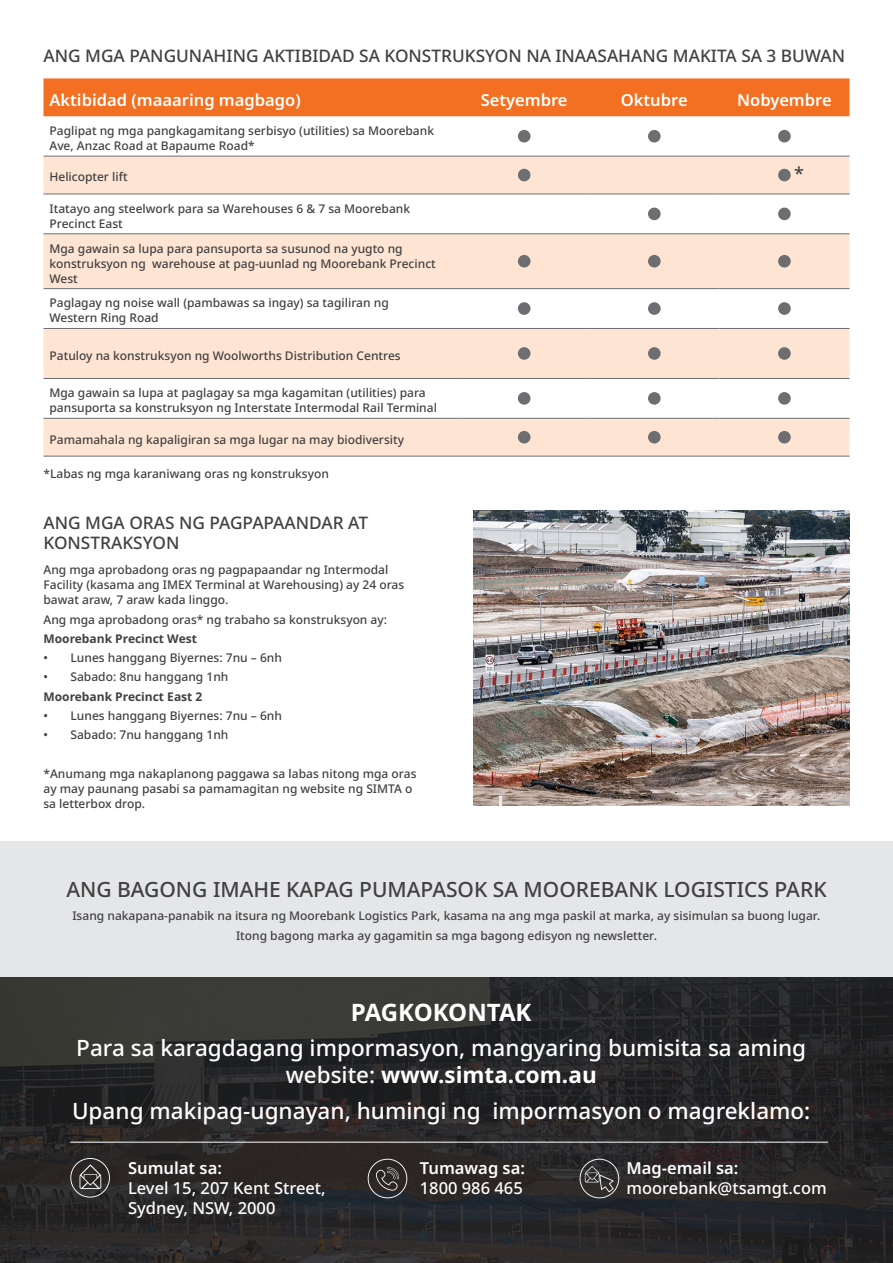
<style>
.page{position:relative;width:893px;height:1263px;background:#fff}
.page>*{position:absolute;margin:0;border:0;box-sizing:border-box;transform-origin:0 0}
.Get_in_Touch{font:700 24px "Noto Sans";letter-spacing:-.01em;color:#fff}
.White_back{font:500 22.5px/27px "Noto Sans";color:#fff;text-align:center}
.t1{font:500 21px "Noto Sans";color:#414042}
.t2{font:500 18px "Noto Sans";color:#414042}
.Sub_1{font:500 17.25px/20.7px "Noto Sans";color:#414042}
.t3{font:500 16.5px/19.8px "Noto Sans";color:#fff}
.Table_Head{font:600 16.5px "Noto Sans";color:#fff}
.Write_call_email{font:600 16.5px "Noto Sans";color:#fff}
.Table_text{font:500 12px/15px "Noto Sans";color:#414042}
.Text{font:500 12px/15px "Noto Sans";color:#414042}
.Text-2{font:700 12px "Noto Sans";color:#414042}
.s1{font-weight:700}
</style>
<div class="page">
<img style="left:0;top:976px;width:893px;height:287px">
<div style="left:44px;top:78px;width:805px;height:38px;background:#f36f21"></div>
<svg style="left:44px;top:157px;width:805px;height:299px;fill:#fee5d3"></svg>
<hr style="left:44px;top:156px;width:415px;height:1px;background:#6d6e71">
<hr style="left:459px;top:156px;width:130px;height:1px;background:#6d6e71">
<hr style="left:589px;top:156px;width:130px;height:1px;background:#6d6e71">
<hr style="left:719px;top:156px;width:130px;height:1px;background:#6d6e71">
<hr style="left:44px;top:194px;width:415px;height:1px;background:#6d6e71">
<hr style="left:459px;top:194px;width:130px;height:1px;background:#6d6e71">
<hr style="left:589px;top:194px;width:130px;height:1px;background:#6d6e71">
<hr style="left:719px;top:194px;width:130px;height:1px;background:#6d6e71">
<hr style="left:44px;top:234px;width:415px;height:1px;background:#6d6e71">
<hr style="left:459px;top:234px;width:130px;height:1px;background:#6d6e71">
<hr style="left:589px;top:234px;width:130px;height:1px;background:#6d6e71">
<hr style="left:719px;top:234px;width:130px;height:1px;background:#6d6e71">
<hr style="left:44px;top:288px;width:415px;height:1px;background:#6d6e71">
<hr style="left:459px;top:288px;width:130px;height:1px;background:#6d6e71">
<hr style="left:589px;top:288px;width:130px;height:1px;background:#6d6e71">
<hr style="left:719px;top:288px;width:130px;height:1px;background:#6d6e71">
<hr style="left:44px;top:328px;width:415px;height:1px;background:#6d6e71">
<hr style="left:459px;top:328px;width:130px;height:1px;background:#6d6e71">
<hr style="left:589px;top:328px;width:130px;height:1px;background:#6d6e71">
<hr style="left:719px;top:328px;width:130px;height:1px;background:#6d6e71">
<hr style="left:44px;top:378px;width:415px;height:1px;background:#6d6e71">
<hr style="left:459px;top:378px;width:130px;height:1px;background:#6d6e71">
<hr style="left:589px;top:378px;width:130px;height:1px;background:#6d6e71">
<hr style="left:719px;top:378px;width:130px;height:1px;background:#6d6e71">
<hr style="left:44px;top:418px;width:415px;height:1px;background:#6d6e71">
<hr style="left:459px;top:418px;width:130px;height:1px;background:#6d6e71">
<hr style="left:589px;top:418px;width:130px;height:1px;background:#6d6e71">
<hr style="left:719px;top:418px;width:130px;height:1px;background:#6d6e71">
<hr style="left:44px;top:456px;width:415px;height:1px;background:#6d6e71">
<hr style="left:459px;top:456px;width:130px;height:1px;background:#6d6e71">
<hr style="left:589px;top:456px;width:130px;height:1px;background:#6d6e71">
<hr style="left:719px;top:456px;width:130px;height:1px;background:#6d6e71">
<div style="left:518px;top:130px;width:12px;height:12px;background:#6d6e71;border-radius:50%"></div>
<div style="left:648px;top:130px;width:13px;height:12px;background:#6d6e71;border-radius:50%"></div>
<div style="left:778px;top:130px;width:13px;height:12px;background:#6d6e71;border-radius:50%"></div>
<div style="left:518px;top:169px;width:12px;height:12px;background:#6d6e71;border-radius:50%"></div>
<div style="left:778px;top:169px;width:13px;height:12px;background:#6d6e71;border-radius:50%"></div>
<div style="left:648px;top:208px;width:13px;height:12px;background:#6d6e71;border-radius:50%"></div>
<div style="left:778px;top:208px;width:13px;height:12px;background:#6d6e71;border-radius:50%"></div>
<div style="left:518px;top:255px;width:12px;height:12px;background:#6d6e71;border-radius:50%"></div>
<div style="left:648px;top:255px;width:13px;height:12px;background:#6d6e71;border-radius:50%"></div>
<div style="left:778px;top:255px;width:13px;height:12px;background:#6d6e71;border-radius:50%"></div>
<div style="left:518px;top:302px;width:12px;height:13px;background:#6d6e71;border-radius:50%"></div>
<div style="left:648px;top:302px;width:13px;height:13px;background:#6d6e71;border-radius:50%"></div>
<div style="left:778px;top:302px;width:13px;height:13px;background:#6d6e71;border-radius:50%"></div>
<div style="left:518px;top:347px;width:12px;height:13px;background:#6d6e71;border-radius:50%"></div>
<div style="left:648px;top:347px;width:13px;height:13px;background:#6d6e71;border-radius:50%"></div>
<div style="left:778px;top:347px;width:13px;height:13px;background:#6d6e71;border-radius:50%"></div>
<div style="left:518px;top:392px;width:12px;height:13px;background:#6d6e71;border-radius:50%"></div>
<div style="left:648px;top:392px;width:13px;height:13px;background:#6d6e71;border-radius:50%"></div>
<div style="left:778px;top:392px;width:13px;height:13px;background:#6d6e71;border-radius:50%"></div>
<div style="left:518px;top:431px;width:12px;height:12px;background:#6d6e71;border-radius:50%"></div>
<div style="left:648px;top:431px;width:13px;height:12px;background:#6d6e71;border-radius:50%"></div>
<div style="left:778px;top:431px;width:13px;height:12px;background:#6d6e71;border-radius:50%"></div>
<svg style="left:70px;top:1158px;width:40px;height:39px;background:#4a4847"></svg>
<svg style="left:368px;top:1159px;width:39px;height:39px;background:#454241"></svg>
<svg style="left:580px;top:1159px;width:39px;height:39px;background:#4a4848"></svg>
<img style="left:473px;top:510px;width:376px;height:295px">
<hr style="left:70px;top:1142px;width:758px;height:1px;background:#fff">
<div style="left:0;top:841px;width:893px;height:135px;background:#e5e6e7"></div>
<p class="Sub_1" style="left:44px;top:46px;width:803px">ANG MGA PANGUNAHING AKTIBIDAD SA KONSTRUKSYON NA INAASAHANG MAKITA SA 3 BUWAN</p>
<p class="Table_Head" style="left:50px;top:89px;width:253px">Aktibidad (maaaring magbago)</p>
<p class="Table_Head" style="left:481px;top:89px;width:88px">Setyembre</p>
<p class="Table_Head" style="left:621px;top:89px;width:68px">Oktubre</p>
<p class="Table_Head" style="left:737px;top:89px;width:96px">Nobyembre</p>
<p class="Table_text" style="left:50px;top:124px;width:386px">Paglipat ng mga pangkagamitang serbisyo (utilities) sa Moorebank<br>Ave, Anzac Road at Bapaume Road*</p>
<p class="Table_text" style="left:50px;top:170px;width:80px">Helicopter lift</p>
<p class="Table_text" style="left:50px;top:201px;width:362px">Itatayo ang steelwork para sa Warehouses 6 &amp; 7 sa Moorebank<br>Precinct East</p>
<p class="Table_text" style="left:50px;top:241px;width:388px">Mga gawain sa lupa para pansuporta sa susunod na yugto ng konstruksyon ng warehouse at pag-uunlad ng Moorebank Precinct<br>West</p>
<p class="Table_text" style="left:50px;top:296px;width:341px">Paglagay ng noise wall (pambawas sa ingay) sa tagiliran ng<br>Western Ring Road</p>
<p class="Table_text" style="left:50px;top:348px;width:353px">Patuloy na konstruksyon ng Woolworths Distribution Centres</p>
<p class="Table_text" style="left:50px;top:386px;width:389px">Mga gawain sa lupa at paglagay sa mga kagamitan (utilities) para pansuporta sa konstruksyon ng Interstate Intermodal Rail Terminal</p>
<p class="Table_text" style="left:50px;top:432px;width:356px">Pamamahala ng kapaligiran sa mga lugar na may biodiversity</p>
<p class="t2" style="left:794px;top:160px;width:11px">*</p>
<p class="Table_text" style="left:44px;top:466px;width:287px">*Labas ng mga karaniwang oras ng konstruksyon</p>
<p class="Sub_1" style="left:44px;top:512px;width:326px">ANG MGA ORAS NG PAGPAPAANDAR AT<br>KONSTRAKSYON</p>
<p class="Text" style="left:44px;top:563px;width:362px">Ang mga aprobadong oras ng pagpapaandar ng Intermodal<br>Facility (kasama ang IMEX Terminal at Warehousing) ay 24 oras bawat araw, 7 araw kada linggo.</p>
<p class="Text" style="left:44px;top:612px;width:345px">Ang mga aprobadong oras* ng trabaho sa konstruksyon ay:</p>
<p class="Text-2" style="left:44px;top:630px;width:155px">Moorebank Precinct West</p>
<p class="Text" style="left:44px;top:651px;width:240px">• Lunes hanggang Biyernes: 7nu – 6nh</p>
<p class="Text" style="left:44px;top:670px;width:186px">• Sabado: 8nu hanggang 1nh</p>
<p class="Text-2" style="left:44px;top:688px;width:160px">Moorebank Precinct East 2</p>
<p class="Text" style="left:44px;top:708px;width:240px">• Lunes hanggang Biyernes: 7nu – 6nh</p>
<p class="Text" style="left:44px;top:728px;width:186px">• Sabado: 7nu hanggang 1nh</p>
<p class="Text" style="left:44px;top:766px;width:374px">*Anumang mga nakaplanong paggawa sa labas nitong mga oras ay may paunang pasabi sa pamamagitan ng website ng SIMTA o sa letterbox drop.</p>
<h1 class="t1" style="left:66px;top:874px;width:762px">ANG BAGONG IMAHE KAPAG PUMAPASOK SA MOOREBANK LOGISTICS PARK</h1>
<p class="Text" style="left:72px;top:909px;width:750px">Isang nakapana-panabik na itsura ng Moorebank Logistics Park, kasama na ang mga paskil at marka, ay sisimulan sa buong lugar.</p>
<p class="Text" style="left:236px;top:928px;width:422px">Itong bagong marka ay gagamitin sa mga bagong edisyon ng newsletter.</p>
<p class="Get_in_Touch" style="left:351px;top:995px;width:182px">PAGKOKONTAK</p>
<p class="White_back" style="left:76px;top:1035px;width:731px">Para sa karagdagang impormasyon, mangyaring bumisita sa aming website: <span class="s1">www.simta.com.au</span></p>
<p class="White_back" style="left:72px;top:1098px;width:740px">Upang makipag-ugnayan, humingi ng impormasyon o magreklamo:</p>
<p class="Write_call_email" style="left:128px;top:1157px;width:95px">Sumulat sa:</p>
<p class="t3" style="left:128px;top:1178px;width:199px">Level 15, 207 Kent Street,<br>Sydney, NSW, 2000</p>
<p class="Write_call_email" style="left:420px;top:1157px;width:107px">Tumawag sa:</p>
<p class="t3" style="left:420px;top:1178px;width:104px">1800 986 465</p>
<p class="Write_call_email" style="left:626px;top:1157px;width:114px">Mag-email sa:</p>
<p class="t3" style="left:626px;top:1178px;width:202px">moorebank@tsamgt.com</p>
</div>
